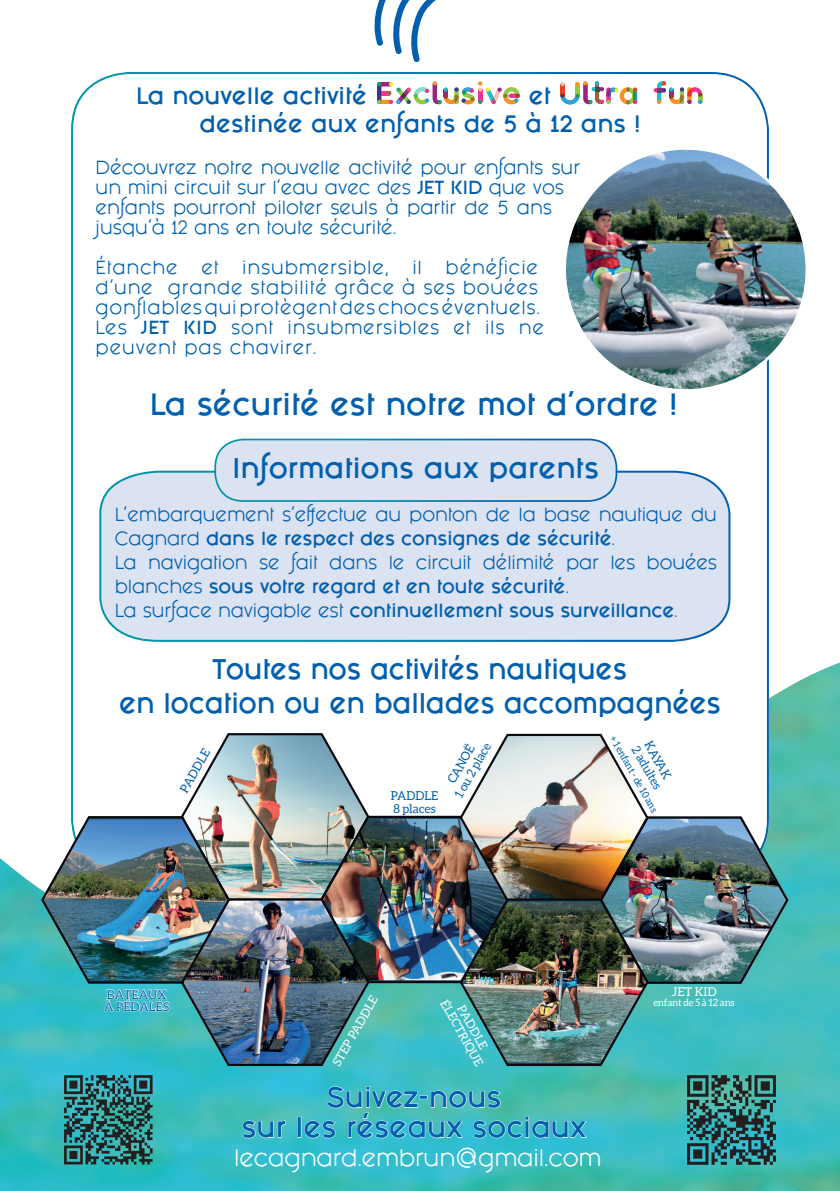
<style>
.page{position:relative;width:840px;height:1191px;background:#fff}
.page>*{position:absolute;margin:0;border:0;box-sizing:border-box;transform-origin:0 0}
.t1{font:26px "Fashion Fetish Bold";color:#015fae}
.t2{font:24px/34px "Fashion Fetish Bold";letter-spacing:-.01em;color:#015fae;text-align:center;scale:.96 1}
.t3{font:24px/30px "Fashion Fetish Bold";letter-spacing:-.01em;color:#015fae;text-align:center}
.t4{font:20px/28px "Fashion Fetish Bold";color:#015fae}
.t5{font:20px "Fashion Fetish";letter-spacing:-.01em;color:#fff}
.t6{font:16px/20px "Fashion Fetish";color:#015fae}
.t7{font:16px/20px "Fashion Fetish";letter-spacing:.05em;color:#015fae}
.t8{font:16px/24px "Fashion Fetish Bold";letter-spacing:-.01em;color:#015fae}
.t9{font:12.4px/13.4px "Aleo";color:#015fae;text-align:center}
.t10{font:12.2px/12.2px "Aleo";color:#fff;text-align:center}
.t11{font:12.2px/12.2px "Aleo";color:#015fae}
.t12{font:10px "Aleo";color:#015fae}
.t13{font:10px "Aleo";color:#fff}
.s1{font-family:"Fashion Fetish Bold"}
.s2{font-family:"Fashion Fetish"}
</style>
<div class="page">
<img style="left:0;top:662px;width:839px;height:529px">
<svg style="left:71px;top:72px;width:697px;height:661px"></svg>
<svg style="left:241px;top:1120px;width:45px;height:18px"></svg>
<svg style="left:303px;top:1085px;width:284px;height:53px;background:#5cc7c5"></svg>
<svg style="left:212px;top:658px;width:89px;height:22px"></svg>
<svg style="left:311px;top:661px;width:50px;height:19px"></svg>
<svg style="left:119px;top:695px;width:35px;height:19px"></svg>
<svg style="left:171px;top:692px;width:103px;height:22px"></svg>
<svg style="left:284px;top:695px;width:35px;height:19px"></svg>
<svg style="left:329px;top:695px;width:35px;height:19px"></svg>
<svg style="left:370px;top:654px;width:350px;height:67px"></svg>
<svg style="left:377px;top:81px;width:142px;height:25px"></svg>
<svg style="left:560px;top:81px;width:76px;height:23px"></svg>
<svg style="left:653px;top:81px;width:48px;height:25px"></svg>
<div style="left:99px;top:471px;width:631px;height:171px;background:#dbe2f2"></div>
<svg style="left:214px;top:438px;width:403px;height:64px;background:#cedcee"></svg>
<svg style="left:374px;top:0;width:62px;height:62px"></svg>
<img style="left:51px;top:1066px;width:114px;height:111px">
<img style="left:674px;top:1066px;width:114px;height:111px">
<img style="left:558px;top:142px;width:248px;height:254px">
<img style="left:41px;top:733px;width:747px;height:333px">
<p class="t4" style="left:136px;top:82px;width:232px">La nouvelle activité</p>
<p class="t4" style="left:199px;top:82px;width:442px;text-indent:329px">et destinée aux enfants de 5 à 12 ans !</p>
<p class="t6" style="left:96px;top:158px;width:486px">Découvrez notre nouvelle activité pour enfants sur un mini circuit sur l'eau avec des <span class="s1">JET KID</span> que vos enfants pourront piloter seuls à partir de 5 ans jusqu’à 12 ans en toute sécurité.</p>
<p class="t7" style="left:96px;top:258px;width:84px">Étanche</p>
<p class="t6" style="left:201px;top:258px;width:19px">et</p>
<p class="t7" style="left:242px;top:258px;width:148px">insubmersible,</p>
<p class="t6" style="left:412px;top:258px;width:11px">il</p>
<p class="t7" style="left:96px;top:258px;width:449px;text-indent:350px">bénéficie d’une grande stabilité grâce à ses bouées gonflables qui protègent des chocs éventuels.<br>Les <span class="s1">JET KID</span> sont insubmersibles et ils ne peuvent pas chavirer.</p>
<h1 class="t1" style="left:150px;top:383px;width:529px">La sécurité est notre mot d'ordre !</h1>
<h2 class="t3" style="left:232px;top:454px;width:368px">Informations aux parents</h2>
<p class="t6" style="left:115px;top:505px;width:603px">L'embarquement s’effectue au ponton de la base nautique du</p>
<p class="t8" style="left:115px;top:527px;width:501px"><span class="s2">Cagnard</span> dans le respect des consignes de sécurité<span class="s2">.</span></p>
<p class="t6" style="left:115px;top:553px;width:603px">La navigation se fait dans le circuit délimité par les bouées</p>
<p class="t8" style="left:115px;top:575px;width:564px"><span class="s2">blanches</span> sous votre regard et en toute sécurité<span class="s2">.<br>La surface navigable est</span> continuellement sous surveillance<span class="s2">.</span></p>
<h2 class="t2" style="left:119px;top:652px;width:628px">Toutes nos activités nautiques<br>en location ou en ballades accompagnées</h2>
<p class="t12" style="left:617px;top:733px;width:88px;rotate:61deg">+ 1 enfant - de 10 ans</p>
<p class="t9" style="left:653px;top:738px;width:43px;rotate:61deg">KAYAK</p>
<p class="t11" style="left:178px;top:789px;width:50px;rotate:-61deg">PADDLE</p>
<p class="t9" style="left:439px;top:787px;width:63px;rotate:-61deg">CANOË<br>1 ou 2 place</p>
<p class="t9" style="left:641px;top:743px;width:49px;rotate:61deg">2 adultes</p>
<p class="t9" style="left:390px;top:789px;width:49px;line-height:12.4px;text-align:left">PADDLE<br>8 places</p>
<p class="t11" style="left:104px;top:988px;width:67px">BATEAUX<br>À PÉDALES</p>
<p class="t10" style="left:459px;top:991px;width:76px;rotate:61deg">PADDLE<br>ÉLECTRIQUE</p>
<p class="t10" style="left:330px;top:1062px;width:81px;rotate:-61deg">STEP PADDLE</p>
<h2 class="t3" style="left:241px;top:1082px;width:346px">Suivez-nous<br>sur les réseaux sociaux</h2>
<p class="t5" style="left:234px;top:1141px;width:368px">lecagnard.embrun@gmail.com</p>
<p class="t10" style="left:671px;top:985px;width:46px">JET KID</p>
<p class="t13" style="left:653px;top:997px;width:83px">enfant de 5 à 12 ans</p>
</div>
